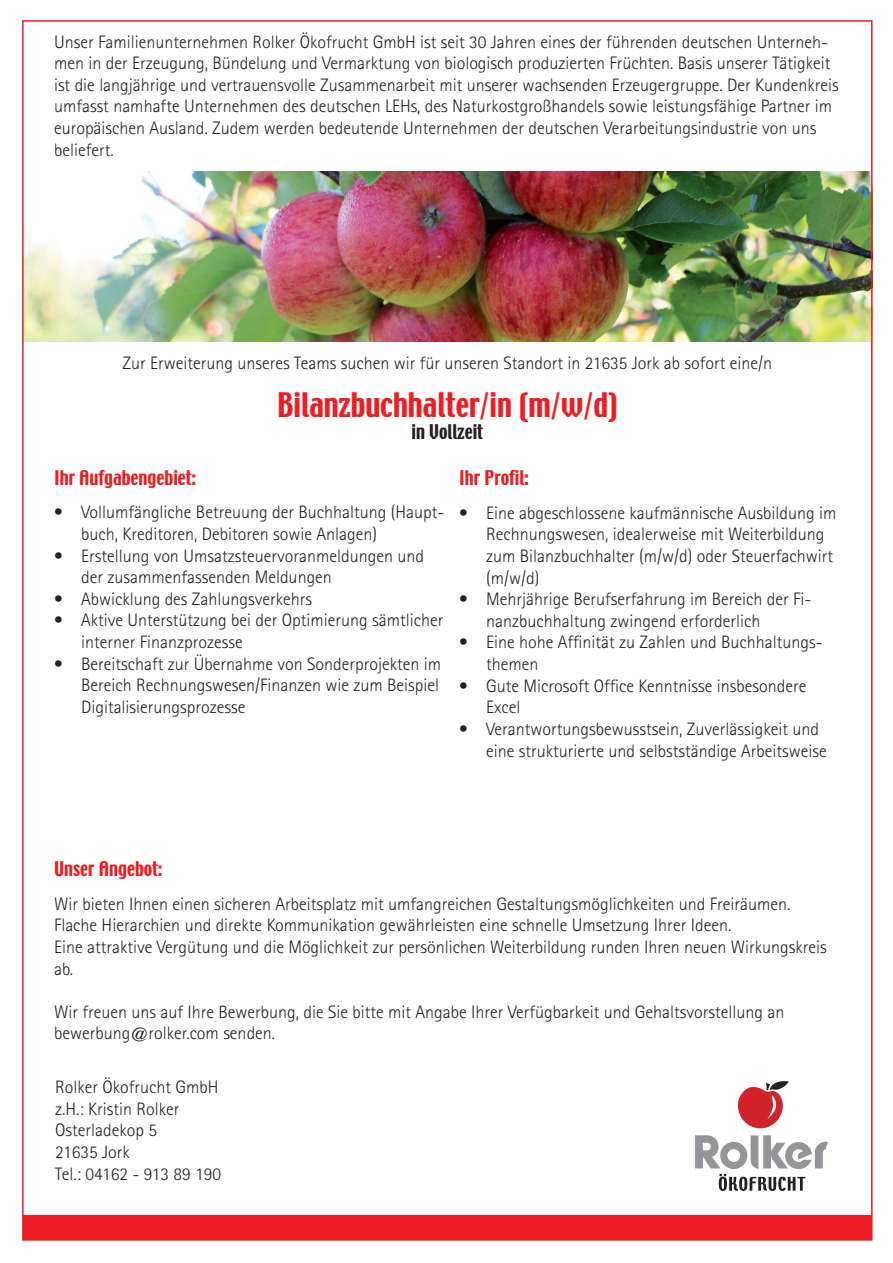
<style>
.page{position:relative;width:893px;height:1263px;background:#fff}
.page>*{position:absolute;margin:0;border:0;box-sizing:border-box;transform-origin:0 0}
.t1{font:30px "Techno";color:#ee1d23}
.t2{font:300 18px/21.6px "Rotis Sans Serif Std";color:#231f20}
.t3{font:18px "Techno";color:#ee1d23}
.t4{font:18px "Techno";color:#231f20}
</style>
<div class="page">
<div style="left:23px;top:1216px;width:849px;height:24px;background:#ee1d23"></div>
<svg style="left:738px;top:1081px;width:51px;height:47px"></svg>
<svg style="left:695px;top:1135px;width:133px;height:56px"></svg>
<img style="left:25px;top:171px;width:845px;height:170px">
<p class="t2" style="left:54px;top:31px;width:786px">Unser Familienunternehmen Rolker Ökofrucht GmbH ist seit 30 Jahren eines der führenden deutschen Unterneh&shy;men in der Erzeugung, Bündelung und Vermarktung von biologisch produzierten Früchten. Basis unserer Tätigkeit ist die langjährige und vertrauensvolle Zusammenarbeit mit unserer wachsenden Erzeugergruppe. Der Kundenkreis umfasst namhafte Unternehmen des deutschen LEHs, des Naturkostgroßhandels sowie leistungsfähige Partner im europäischen Ausland. Zudem werden bedeutende Unternehmen der deutschen Verarbeitungsindustrie von uns beliefert.</p>
<p class="t2" style="left:123px;top:352px;width:651px">Zur Erweiterung unseres Teams suchen wir für unseren Standort in 21635 Jork ab sofort eine/n</p>
<h1 class="t1" style="left:277px;top:385px;width:342px">Bilanzbuchhalter/in (m/w/d)</h1>
<p class="t4" style="left:411px;top:419px;width:73px">in Vollzeit</p>
<p class="t3" style="left:54px;top:465px;width:144px">Ihr Aufgabengebiet:</p>
<p class="t2" style="left:81px;top:502px;width:365px;text-indent:-27px">• Vollumfängliche Betreuung der Buchhaltung (Haupt&shy;buch, Kreditoren, Debitoren sowie Anlagen)</p>
<p class="t2" style="left:81px;top:545px;width:344px;text-indent:-27px">• Erstellung von Umsatzsteuervoranmeldungen und der zusammenfassenden Meldungen</p>
<p class="t2" style="left:54px;top:588px;width:260px">• Abwicklung des Zahlungsverkehrs</p>
<p class="t2" style="left:81px;top:610px;width:364px;text-indent:-27px">• Aktive Unterstützung bei der Optimierung sämtlicher interner Finanzprozesse</p>
<p class="t2" style="left:81px;top:653px;width:362px;text-align:justify;text-indent:-27px">• Bereitschaft zur Übernahme von Sonderprojekten im Bereich Rechnungswesen/Finanzen wie zum Beispiel Digitalisierungsprozesse</p>
<p class="t3" style="left:459px;top:466px;width:71px">Ihr Profil:</p>
<p class="t2" style="left:486px;top:502px;width:352px;text-indent:-27px">• Eine abgeschlossene kaufmännische Ausbildung im Rechnungswesen, idealerweise mit Weiterbildung zum Bilanzbuchhalter (m/w/d) oder Steuerfachwirt (m/w/d)</p>
<p class="t2" style="left:486px;top:588px;width:327px;text-indent:-27px">• Mehrjährige Berufserfahrung im Bereich der Fi&shy;nanzbuchhaltung zwingend erforderlich</p>
<p class="t2" style="left:486px;top:632px;width:338px;text-indent:-27px">• Eine hohe Affinität zu Zahlen und Buchhaltungs&shy;themen</p>
<p class="t2" style="left:486px;top:675px;width:322px;text-indent:-27px">• Gute Microsoft Office Kenntnisse insbesondere<br>Excel</p>
<p class="t2" style="left:486px;top:718px;width:342px;text-indent:-27px">• Verantwortungsbewusstsein, Zuverlässigkeit und eine strukturierte und selbstständige Arbeitsweise</p>
<p class="t3" style="left:54px;top:856px;width:110px">Unser Angebot:</p>
<p class="t2" style="left:54px;top:893px;width:774px">Wir bieten Ihnen einen sicheren Arbeitsplatz mit umfangreichen Gestaltungsmöglichkeiten und Freiräumen.<br>Flache Hierarchien und direkte Kommunikation gewährleisten eine schnelle Umsetzung Ihrer Ideen.<br>Eine attraktive Vergütung und die Möglichkeit zur persönlichen Weiterbildung runden Ihren neuen Wirkungskreis ab.</p>
<p class="t2" style="left:54px;top:1001px;width:732px">Wir freuen uns auf Ihre Bewerbung, die Sie bitte mit Angabe Ihrer Verfügbarkeit und Gehaltsvorstellung an bewerbung@rolker.com senden.</p>
<p class="t2" style="left:55px;top:1076px;width:167px">Rolker Ökofrucht GmbH z.H.: Kristin Rolker<br>Osterladekop 5<br>21635 Jork<br>Tel.: 04162 - 913 89 190</p>
</div>
